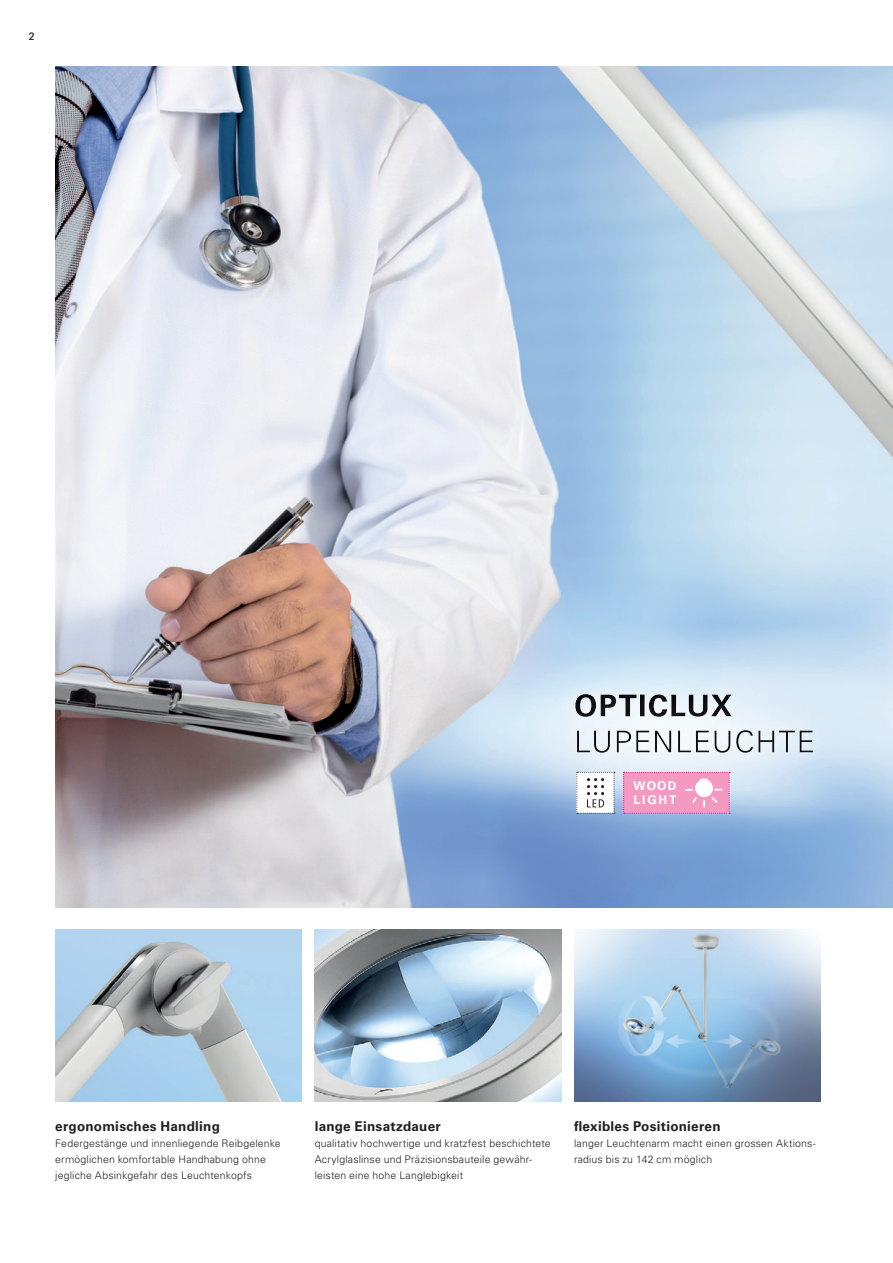
<style>
.page{position:relative;width:893px;height:1263px;background:#fff}
.page>*{position:absolute;margin:0;border:0;box-sizing:border-box;transform-origin:0 0}
.Produkteinleitungsfl{font:700 13.5px "Univers LT Pro 65";letter-spacing:.02em;color:#231f20}
.t1{font:700 12.15px/14.5px "Univers LT Std";letter-spacing:.145em;color:#fff}
.Einstieg_Grafik_Blau{font:300 10.5px/15.9px "Univers LT Pro 45";letter-spacing:.015em;color:#231f20}
.Paginierung{font:300 10.5px "Univers LT Pro 45";color:#231f20}
</style>
<div class="page">
<img style="left:55px;top:67px;width:838px;height:841px">
<img style="left:574px;top:929px;width:247px;height:172px">
<img style="left:315px;top:929px;width:246px;height:172px">
<img style="left:55px;top:929px;width:247px;height:172px">
<div style="left:556px;top:675px;width:274px;height:97px;background:#d8eaf7"></div>
<div style="left:562px;top:686px;width:331px;height:205px;background:#231f20;opacity:.75"></div>
<svg style="left:576px;top:772px;width:39px;height:42px"></svg>
<svg style="left:623px;top:772px;width:107px;height:42px;background:#f29dc5"></svg>
<p class="Paginierung" style="left:29px;top:30px;width:7px">2</p>
<p class="t1" style="left:634px;top:778px;width:44px">WOOD<br>LIGHT</p>
<p class="Produkteinleitungsfl" style="left:55px;top:1118px;width:166px">ergonomisches Handling</p>
<p class="Einstieg_Grafik_Blau" style="left:55px;top:1135px;width:227px">Federgestänge und innenliegende Reibgelenke ermöglichen komfortable Handhabung ohne</p>
<p class="Einstieg_Grafik_Blau" style="left:55px;top:1167px;width:198px">jegliche Absinkgefahr des Leuchtenkopfs</p>
<p class="Produkteinleitungsfl" style="left:315px;top:1118px;width:128px">lange Einsatzdauer</p>
<p class="Einstieg_Grafik_Blau" style="left:315px;top:1135px;width:238px">qualitativ hochwertige und kratzfest beschichtete<br>Acrylglaslinse und Präzisionsbauteile gewähr&shy;leisten eine hohe Langlebigkeit</p>
<p class="Produkteinleitungsfl" style="left:574px;top:1118px;width:148px">flexibles Positionieren</p>
<p class="Einstieg_Grafik_Blau" style="left:574px;top:1135px;width:243px">langer Leuchtenarm macht einen grossen Aktions&shy;radius bis zu 142 cm möglich</p>
</div>
